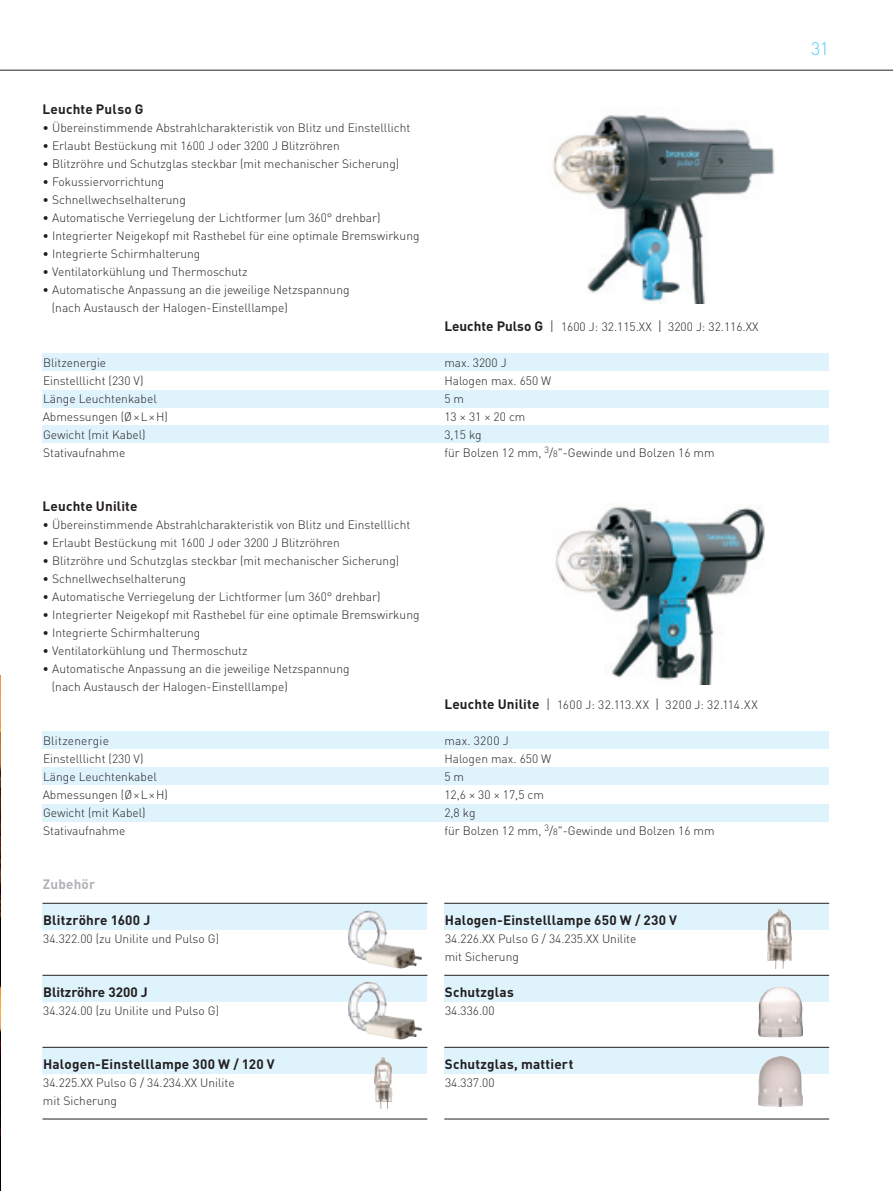
<style>
.page{position:relative;width:893px;height:1191px;background:#fff}
.page>*{position:absolute;margin:0;border:0;box-sizing:border-box;transform-origin:0 0}
.t1{font:300 18px "DINOT";color:#56cbf5}
.t2{font:700 13.5px "DINOT";letter-spacing:.01em;color:#231f20}
.t3{font:700 13.5px "DINOT";letter-spacing:.015em;color:#b2b3b7}
.t4{font:300 12px/18px "DINOT";color:#231f20}
.t5{font:300 12px "DINOT";letter-spacing:.025em;color:#231f20}
.s1{font-weight:700;font-size:13.5px}
.s2{font-size:13.5px}
.s3{font-size:9px}
</style>
<div class="page">
<div style="left:43px;top:731px;width:786px;height:18px;background:#dff3fc"></div>
<div style="left:43px;top:767px;width:786px;height:18px;background:#dff3fc"></div>
<div style="left:43px;top:803px;width:786px;height:18px;background:#dff3fc"></div>
<div style="left:43px;top:425px;width:786px;height:18px;background:#dff3fc"></div>
<div style="left:43px;top:390px;width:786px;height:17px;background:#dff3fc"></div>
<div style="left:43px;top:354px;width:786px;height:17px;background:#dff3fc"></div>
<div style="left:43px;top:903px;width:384px;height:27px;background:#dff3fc"></div>
<div style="left:444px;top:903px;width:385px;height:27px;background:#dff3fc"></div>
<div style="left:43px;top:975px;width:384px;height:27px;background:#dff3fc"></div>
<div style="left:444px;top:975px;width:385px;height:27px;background:#dff3fc"></div>
<div style="left:43px;top:1047px;width:384px;height:27px;background:#dff3fc"></div>
<div style="left:444px;top:1047px;width:385px;height:27px;background:#dff3fc"></div>
<hr style="left:0;top:70px;width:893px;height:1px;background:#231f20">
<img style="left:0;top:675px;width:1px;height:516px">
<img style="left:553px;top:115px;width:222px;height:188px">
<img style="left:555px;top:503px;width:210px;height:181px">
<img style="left:348px;top:981px;width:74px;height:58px">
<img style="left:374px;top:1057px;width:8px;height:25px">
<img style="left:767px;top:909px;width:11px;height:23px">
<img style="left:758px;top:1056px;width:43px;height:51px">
<img style="left:758px;top:987px;width:45px;height:50px">
<img style="left:348px;top:910px;width:74px;height:58px">
<hr style="left:43px;top:1047px;width:384px;height:1px;background:#231f20">
<hr style="left:43px;top:1118px;width:384px;height:1px;background:#231f20">
<hr style="left:444px;top:903px;width:385px;height:1px;background:#231f20">
<hr style="left:43px;top:903px;width:384px;height:1px;background:#231f20">
<hr style="left:43px;top:975px;width:384px;height:1px;background:#231f20">
<hr style="left:444px;top:1047px;width:385px;height:1px;background:#231f20">
<hr style="left:444px;top:1118px;width:385px;height:1px;background:#231f20">
<hr style="left:444px;top:975px;width:385px;height:1px;background:#231f20">
<p class="t2" style="left:43px;top:100px;width:102px">Leuchte Pulso G</p>
<p class="t4" style="left:43px;top:119px;width:369px">• Übereinstimmende Abstrahlcharakteristik von Blitz und Einstelllicht</p>
<p class="t4" style="left:43px;top:137px;width:299px">• Erlaubt Bestückung mit 1600 J oder 3200 J Blitzröhren</p>
<p class="t4" style="left:43px;top:155px;width:358px">• Blitzröhre und Schutzglas steckbar (mit mechanischer Sicherung)</p>
<p class="t4" style="left:43px;top:173px;width:123px">• Fokussiervorrichtung</p>
<p class="t4" style="left:43px;top:191px;width:145px">• Schnellwechselhalterung</p>
<p class="t4" style="left:43px;top:209px;width:340px">• Automatische Verriegelung der Lichtformer (um 360° drehbar)</p>
<p class="t4" style="left:43px;top:227px;width:378px">• Integrierter Neigekopf mit Rasthebel für eine optimale Bremswirkung</p>
<p class="t4" style="left:43px;top:245px;width:159px">• Integrierte Schirmhalterung</p>
<p class="t4" style="left:43px;top:263px;width:207px">• Ventilatorkühlung und Thermoschutz</p>
<p class="t4" style="left:52px;top:281px;width:299px;text-indent:-9px">• Automatische Anpassung an die jeweilige Netzspannung (nach Austausch der Halogen-Einstelllampe)</p>
<p class="t4" style="left:444px;top:317px;width:316px"><span class="s1">Leuchte Pulso G</span> <span class="s2">|</span> 1600 J: 32.115.XX <span class="s2">|</span> 3200 J: 32.116.XX</p>
<p class="t4" style="left:43px;top:353px;width:65px">Blitzenergie</p>
<p class="t4" style="left:444px;top:353px;width:64px">max. 3200 J</p>
<p class="t4" style="left:43px;top:371px;width:102px">Einstelllicht (230 V)</p>
<p class="t4" style="left:444px;top:371px;width:108px">Halogen max. 650 W</p>
<p class="t4" style="left:43px;top:389px;width:115px">Länge Leuchtenkabel</p>
<p class="t4" style="left:444px;top:389px;width:21px">5 m</p>
<p class="t4" style="left:43px;top:407px;width:127px">Abmessungen (Ø×L×H)</p>
<p class="t4" style="left:444px;top:407px;width:83px">13 × 31 × 20 cm</p>
<p class="t4" style="left:43px;top:425px;width:104px">Gewicht (mit Kabel)</p>
<p class="t4" style="left:444px;top:425px;width:39px">3,15 kg</p>
<p class="t4" style="left:43px;top:443px;width:84px">Stativaufnahme</p>
<p class="t4" style="left:444px;top:443px;width:272px">für Bolzen 12 mm, <sup>3</sup>/<span class="s3">8</span>"-Gewinde und Bolzen 16 mm</p>
<p class="t2" style="left:43px;top:496px;width:97px">Leuchte Unilite</p>
<p class="t4" style="left:43px;top:515px;width:369px">• Übereinstimmende Abstrahlcharakteristik von Blitz und Einstelllicht</p>
<p class="t4" style="left:43px;top:533px;width:299px">• Erlaubt Bestückung mit 1600 J oder 3200 J Blitzröhren</p>
<p class="t4" style="left:43px;top:551px;width:358px">• Blitzröhre und Schutzglas steckbar (mit mechanischer Sicherung)</p>
<p class="t4" style="left:43px;top:569px;width:145px">• Schnellwechselhalterung</p>
<p class="t4" style="left:43px;top:587px;width:340px">• Automatische Verriegelung der Lichtformer (um 360° drehbar)</p>
<p class="t4" style="left:43px;top:605px;width:378px">• Integrierter Neigekopf mit Rasthebel für eine optimale Bremswirkung</p>
<p class="t4" style="left:43px;top:623px;width:159px">• Integrierte Schirmhalterung</p>
<p class="t4" style="left:43px;top:641px;width:207px">• Ventilatorkühlung und Thermoschutz</p>
<p class="t4" style="left:52px;top:659px;width:299px;text-indent:-9px">• Automatische Anpassung an die jeweilige Netzspannung (nach Austausch der Halogen-Einstelllampe)</p>
<p class="t5" style="left:444px;top:696px;width:315px"><span class="s1">Leuchte Unilite</span> <span class="s2">|</span> 1600 J: 32.113.XX <span class="s2">|</span> 3200 J: 32.114.XX</p>
<p class="t4" style="left:43px;top:731px;width:67px">Blitzenergie</p>
<p class="t4" style="left:444px;top:731px;width:66px">max. 3200 J</p>
<p class="t4" style="left:43px;top:749px;width:102px">Einstelllicht (230 V)</p>
<p class="t4" style="left:444px;top:749px;width:108px">Halogen max. 650 W</p>
<p class="t4" style="left:43px;top:767px;width:115px">Länge Leuchtenkabel</p>
<p class="t4" style="left:444px;top:767px;width:21px">5 m</p>
<p class="t4" style="left:43px;top:785px;width:127px">Abmessungen (Ø×L×H)</p>
<p class="t4" style="left:444px;top:785px;width:101px">12,6 × 30 × 17,5 cm</p>
<p class="t4" style="left:43px;top:803px;width:104px">Gewicht (mit Kabel)</p>
<p class="t4" style="left:444px;top:803px;width:33px">2,8 kg</p>
<p class="t4" style="left:43px;top:821px;width:84px">Stativaufnahme</p>
<p class="t4" style="left:444px;top:821px;width:272px">für Bolzen 12 mm, <sup>3</sup>/<span class="s3">8</span>"-Gewinde und Bolzen 16 mm</p>
<p class="t3" style="left:43px;top:874px;width:54px">Zubehör</p>
<p class="t2" style="left:43px;top:910px;width:109px">Blitzröhre 1600 J</p>
<p class="t4" style="left:43px;top:929px;width:177px">34.322.00 (zu Unilite und Pulso G)</p>
<p class="t2" style="left:445px;top:910px;width:234px">Halogen-Einstelllampe 650 W / 230 V</p>
<p class="t4" style="left:445px;top:929px;width:193px">34.226.XX Pulso G / 34.235.XX Unilite mit Sicherung</p>
<p class="t2" style="left:43px;top:982px;width:106px">Blitzröhre 3200 J</p>
<p class="t4" style="left:43px;top:1001px;width:177px">34.324.00 (zu Unilite und Pulso G)</p>
<p class="t2" style="left:445px;top:982px;width:71px">Schutzglas</p>
<p class="t4" style="left:445px;top:1001px;width:51px">34.336.00</p>
<p class="t2" style="left:43px;top:1054px;width:233px">Halogen-Einstelllampe 300 W / 120 V</p>
<p class="t4" style="left:43px;top:1073px;width:193px">34.225.XX Pulso G / 34.234.XX Unilite mit Sicherung</p>
<p class="t2" style="left:445px;top:1054px;width:130px">Schutzglas, mattiert</p>
<p class="t4" style="left:445px;top:1073px;width:51px">34.337.00</p>
<h1 class="t1" style="left:811px;top:37px;width:20px">31</h1>
</div>
